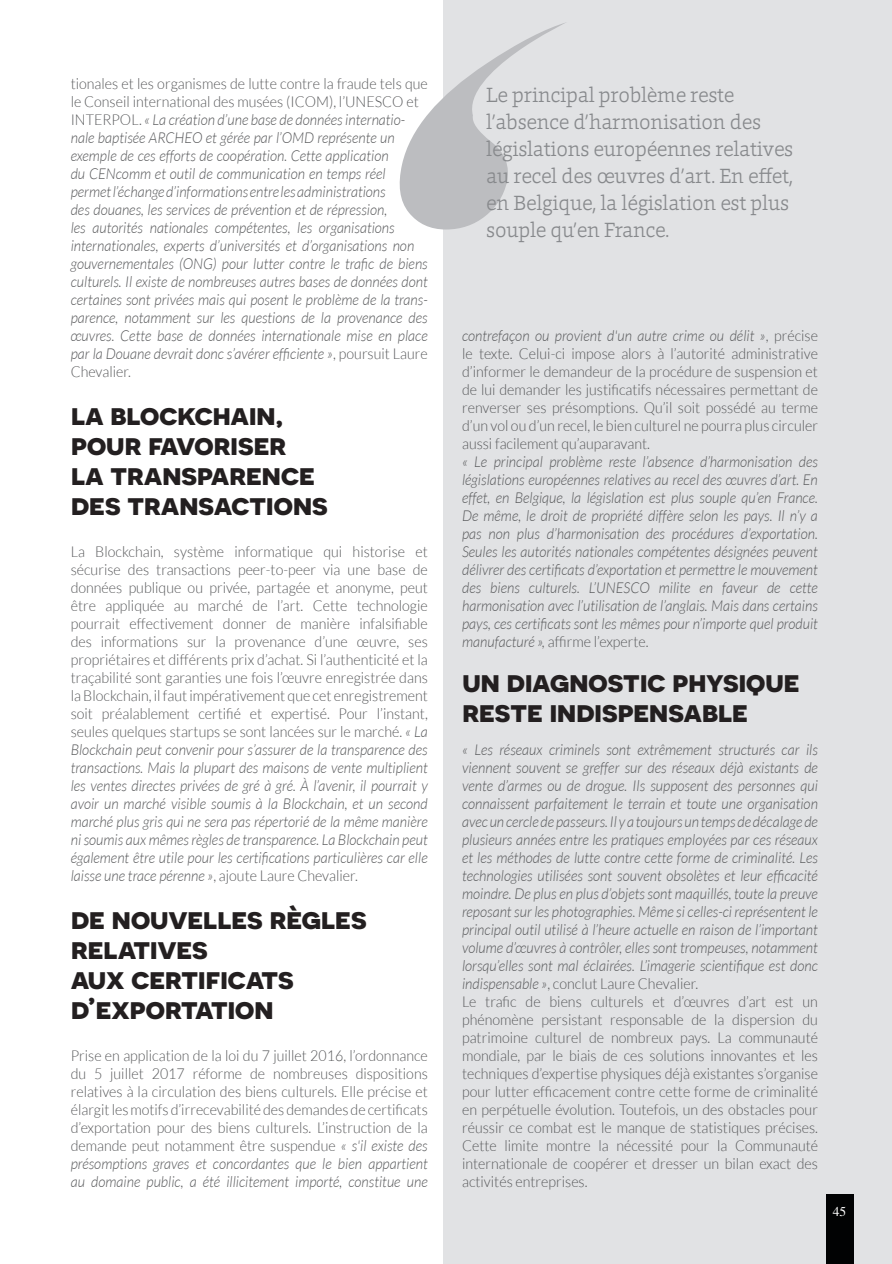
<style>
.page{position:relative;width:892px;height:1264px;background:#fff}
.page>*{position:absolute;margin:0;border:0;box-sizing:border-box;transform-origin:0 0}
.t1{font:700 30px/30px "Novecentosanswide";letter-spacing:-.02em;color:#231f20}
.t2{font:300 21px/27px "Foro";letter-spacing:-.01em;color:#87898c;scale:.95 1}
.t3{font:italic 300 15px/18px "Lato";color:#57585a;scale:.95 1}
.t4{font:300 15px/18px "Lato";color:#57585a;text-align:justify;scale:.95 1}
.t5{font:13.5px "Te X Gyre Termes";color:#fff}
.s1{font-style:normal}
.s2{font-style:italic}
</style>
<div class="page">
<div style="left:443px;top:0;width:449px;height:1264px;background:#e1e2e4"></div>
<svg style="left:399px;top:22px;width:167px;height:207px"></svg>
<div style="left:826px;top:1194px;width:27px;height:70px;background:#010203"></div>
<p class="t3" style="left:71px;top:75px;width:377px"><span class="s1">tionales et les organismes de lutte contre la fraude tels que le Conseil international des musées (ICOM), l’UNESCO et INTERPOL.</span> « La création d’une base de données internatio&shy;nale baptisée ARCHEO et gérée par l’OMD représente un exemple de ces efforts de coopération. Cette application<br>du CENcomm et outil de communication en temps réel permet l’échange d’informations entre les administrations<br>des douanes, les services de prévention et de répression,<br>les autorités nationales compétentes, les organisations internationales, experts d’universités et d’organisations non gouvernementales (ONG) pour lutter contre le trafic de biens culturels. Il existe de nombreuses autres bases de données dont certaines sont privées mais qui posent le problème de la trans&shy;parence, notamment sur les questions de la provenance des œuvres. Cette base de données internationale mise en place par la Douane devrait donc s’avérer efficiente »<span class="s1">, poursuit Laure Chevalier.</span></p>
<h1 class="t1" style="left:71px;top:399px;width:259px">la blockchain, pour favoriser<br>la transparence des transactions</h1>
<p class="t4" style="left:71px;top:543px;width:377px">La Blockchain, système informatique qui historise et sécurise des transactions peer-to-peer via une base de données publique ou privée, partagée et anonyme, peut être appliquée au marché de l’art. Cette technologie pourrait effectivement donner de manière infalsifiable des informations sur la provenance d’une œuvre, ses propriétaires et différents prix d’achat. Si l’authenticité et la traçabilité sont garanties une fois l’œuvre enregistrée dans la Blockchain, il faut impérativement que cet enregistrement soit préalablement certifié et expertisé. Pour l’instant, seules quelques startups se sont lancées sur le marché. <span class="s2">« La Blockchain peut convenir pour s’assurer de la transparence des transactions. Mais la plupart des maisons de vente multiplient les ventes directes privées de gré à gré. À l’avenir, il pourrait y avoir un marché visible soumis à la Blockchain, et un second marché plus gris qui ne sera pas répertorié de la même manière ni soumis aux mêmes règles de transparence. La Blockchain peut également être utile pour les certifications particulières car elle laisse une trace pérenne »</span>, ajoute Laure Chevalier.</p>
<h1 class="t1" style="left:71px;top:903px;width:298px">de nouvelles règles relatives<br>aux certificats d’exportation</h1>
<p class="t4" style="left:71px;top:1047px;width:377px">Prise en application de la loi du 7 juillet 2016, l’ordonnance du 5 juillet 2017 réforme de nombreuses dispositions relatives à la circulation des biens culturels. Elle précise et élargit les motifs d’irrecevabilité des demandes de certificats d’exportation pour des biens culturels. L’instruction de la demande peut notamment être suspendue <span class="s2">« s'il existe des présomptions graves et concordantes que le bien appartient au domaine public, a été illicitement importé, constitue une</span></p>
<h2 class="t2" style="left:486px;top:81px;width:325px">Le principal problème reste l’absence d’harmonisation des législations européennes relatives au recel des œuvres d’art. En effet, en Belgique, la législation est plus souple qu’en France.</h2>
<p class="t4" style="left:462px;top:327px;width:376px"><span class="s2">contrefaçon ou provient d'un autre crime ou délit »</span>, précise le texte. Celui-ci impose alors à l’autorité administrative d’informer le demandeur de la procédure de suspension et de lui demander les justificatifs nécessaires permettant de renverser ses présomptions. Qu’il soit possédé au terme d’un vol ou d’un recel, le bien culturel ne pourra plus circuler aussi facilement qu’auparavant.</p>
<p class="t3" style="left:462px;top:453px;width:376px;text-align:justify">« Le principal problème reste l’absence d’harmonisation des législations européennes relatives au recel des œuvres d’art. En effet, en Belgique, la législation est plus souple qu’en France.<br>De même, le droit de propriété diffère selon les pays. Il n’y a pas non plus d’harmonisation des procédures d’exportation.<br>Seules les autorités nationales compétentes désignées peuvent délivrer des certificats d’exportation et permettre le mouvement des biens culturels. L’UNESCO milite en faveur de cette harmonisation avec l’utilisation de l’anglais. Mais dans certains pays, ces certificats sont les mêmes pour n’importe quel produit manufacturé », <span class="s1">affirme l’experte.</span></p>
<h1 class="t1" style="left:462px;top:666px;width:339px">un diagnostic physique reste indispensable</h1>
<p class="t3" style="left:462px;top:741px;width:376px">« Les réseaux criminels sont extrêmement structurés car ils viennent souvent se greffer sur des réseaux déjà existants de vente d’armes ou de drogue. Ils supposent des personnes qui connaissent parfaitement le terrain et toute une organisation avec un cercle de passeurs. Il y a toujours un temps de décalage de plusieurs années entre les pratiques employées par ces réseaux et les méthodes de lutte contre cette forme de criminalité. Les technologies utilisées sont souvent obsolètes et leur efficacité moindre. De plus en plus d’objets sont maquillés, toute la preuve reposant sur les photographies. Même si celles-ci représentent le principal outil utilisé à l’heure actuelle en raison de l’important volume d’œuvres à contrôler, elles sont trompeuses, notamment lorsqu’elles sont mal éclairées. L’imagerie scientifique est donc indispensable »<span class="s1">, conclut Laure Chevalier.<br>Le trafic de biens culturels et d’œuvres d’art est un phénomène persistant responsable de la dispersion du patrimoine culturel de nombreux pays. La communauté mondiale, par le biais de ces solutions innovantes et les techniques d’expertise physiques déjà existantes s’organise pour lutter efficacement contre cette forme de criminalité en perpétuelle évolution. Toutefois, un des obstacles pour réussir ce combat est le manque de statistiques précises.<br>Cette limite montre la nécessité pour la Communauté internationale de coopérer et dresser un bilan exact des activités entreprises.</span></p>
<p class="t5" style="left:833px;top:1201px;width:15px">45</p>
</div>
